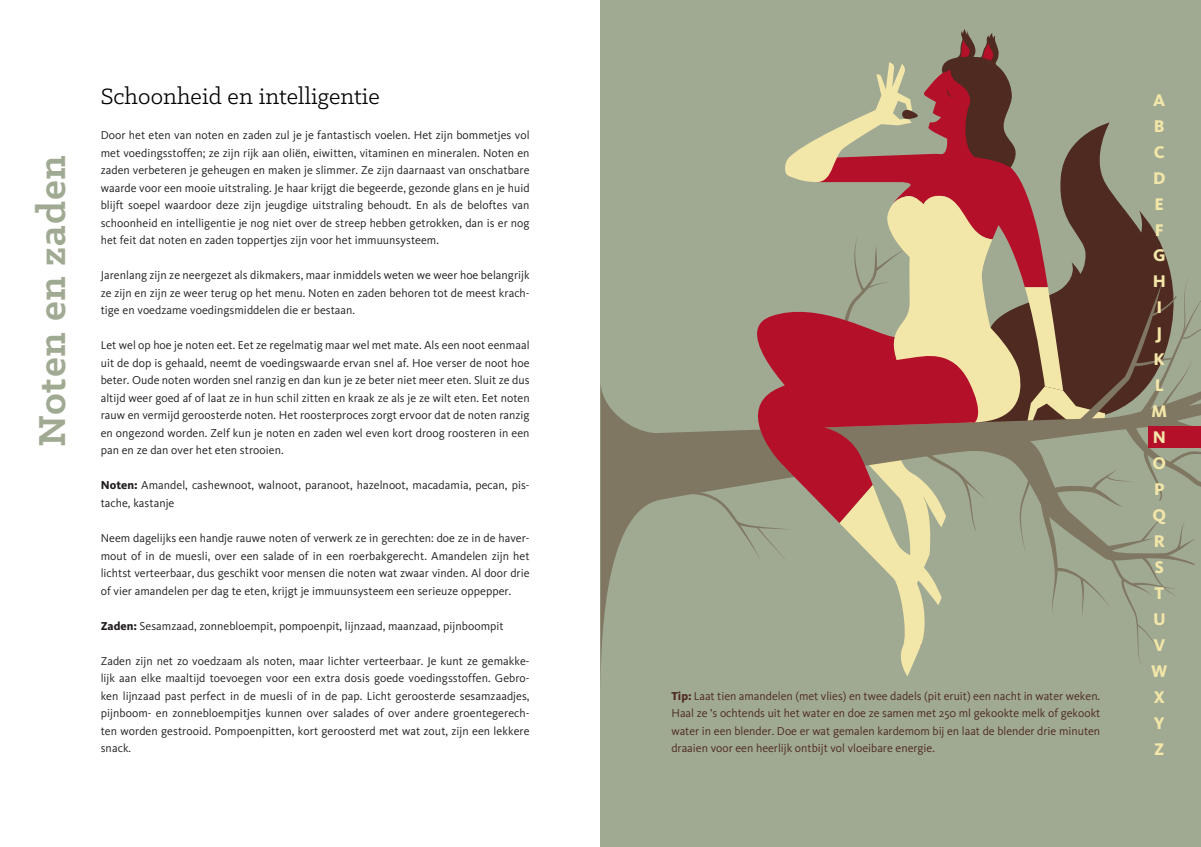
<style>
.page{position:relative;width:1201px;height:847px;background:#fff}
.page>*{position:absolute;margin:0;border:0;box-sizing:border-box;transform-origin:0 0}
.t1{font:700 42.5px "Klinic Slab";letter-spacing:.02em;color:#a0aa93}
.t2{font:25px "Klinic Slab";letter-spacing:.005em;color:#000001}
.t3{font:800 17.5px/25.9px "Kievit";color:#f3e6a9}
.t4{font:11.88px/17.5px "Kievit";letter-spacing:.005em;color:#231f20;text-align:justify}
.t5{font:11.88px/17.5px "Kievit";color:#4e2a20;text-align:justify}
.s1{font-weight:800}
</style>
<div class="page">
<div style="left:600px;top:0;width:601px;height:846px;background:#a0aa93"></div>
<svg style="left:600px;top:385px;width:78px;height:295px"></svg>
<svg style="left:678px;top:29px;width:523px;height:647px"></svg>
<div style="left:1148px;top:426px;width:53px;height:21px;background:#b51029"></div>
<h1 class="t1" style="left:24px;top:447px;width:293px;rotate:-90deg">Noten en zaden</h1>
<h2 class="t2" style="left:101px;top:80px;width:281px">Schoonheid en intelligentie</h2>
<p class="t4" style="left:101px;top:126px;width:430px">Door het eten van noten en zaden zul je je fantastisch voelen. Het zijn bommetjes vol met voedingsstoffen; ze zijn rijk aan oliën, eiwitten, vitaminen en mineralen. Noten en zaden verbeteren je geheugen en maken je slimmer. Ze zijn daarnaast van onschatbare waarde voor een mooie uitstraling. Je haar krijgt die begeerde, gezonde glans en je huid blijft soepel waardoor deze zijn jeugdige uitstraling behoudt. En als de beloftes van schoonheid en intelligentie je nog niet over de streep hebben getrokken, dan is er nog het feit dat noten en zaden toppertjes zijn voor het immuunsysteem.</p>
<p class="t4" style="left:101px;top:266px;width:430px">Jarenlang zijn ze neergezet als dikmakers, maar inmiddels weten we weer hoe belangrijk ze zijn en zijn ze weer terug op het menu. Noten en zaden behoren tot de meest krach&shy;tige en voedzame voedingsmiddelen die er bestaan.</p>
<p class="t4" style="left:101px;top:336px;width:430px">Let wel op hoe je noten eet. Eet ze regelmatig maar wel met mate. Als een noot eenmaal uit de dop is gehaald, neemt de voedingswaarde ervan snel af. Hoe verser de noot hoe beter. Oude noten worden snel ranzig en dan kun je ze beter niet meer eten. Sluit ze dus altijd weer goed af of laat ze in hun schil zitten en kraak ze als je ze wilt eten. Eet noten rauw en vermijd geroosterde noten. Het roosterproces zorgt ervoor dat de noten ranzig en ongezond worden. Zelf kun je noten en zaden wel even kort droog roosteren in een pan en ze dan over het eten strooien.</p>
<p class="t4" style="left:101px;top:476px;width:430px"><span class="s1">Noten:</span> Amandel, cashewnoot, walnoot, paranoot, hazelnoot, macadamia, pecan, pis&shy;tache, kastanje</p>
<p class="t4" style="left:101px;top:529px;width:430px">Neem dagelijks een handje rauwe noten of verwerk ze in gerechten: doe ze in de haver&shy;mout of in de muesli, over een salade of in een roerbakgerecht. Amandelen zijn het lichtst verteerbaar, dus geschikt voor mensen die noten wat zwaar vinden. Al door drie of vier amandelen per dag te eten, krijgt je immuunsysteem een serieuze oppepper.</p>
<p class="t4" style="left:101px;top:616px;width:404px"><span class="s1">Zaden:</span> Sesamzaad, zonnebloempit, pompoenpit, lijnzaad, maanzaad, pijnboompit</p>
<p class="t4" style="left:101px;top:651px;width:430px">Zaden zijn net zo voedzaam als noten, maar lichter verteerbaar. Je kunt ze gemakke&shy;lijk aan elke maaltijd toevoegen voor een extra dosis goede voedingsstoffen. Gebro&shy;ken lijnzaad past perfect in de muesli of in de pap. Licht geroosterde sesamzaadjes, pijnboom- en zonnebloempitjes kunnen over salades of over andere groentegerech&shy;ten worden gestrooid. Pompoenpitten, kort geroosterd met wat zout, zijn een lekkere snack.</p>
<p class="t5" style="left:671px;top:686px;width:430px"><span class="s1">Tip:</span> Laat tien amandelen (met vlies) en twee dadels (pit eruit) een nacht in water weken.<br>Haal ze ’s ochtends uit het water en doe ze samen met 250 ml gekookte melk of gekookt water in een blender. Doe er wat gemalen kardemom bij en laat de blender drie minuten draaien voor een heerlijk ontbijt vol vloeibare energie.</p>
<h3 class="t3" style="left:1151px;top:87px;width:18px">A<br>B<br>C<br>D<br>E<br>F<br>G<br>H<br>I<br>J<br>K<br>L<br>M<br>N<br>O<br>P<br>Q<br>R<br>S<br>T<br>U<br>V<br>W<br>X<br>Y<br>Z</h3>
</div>
